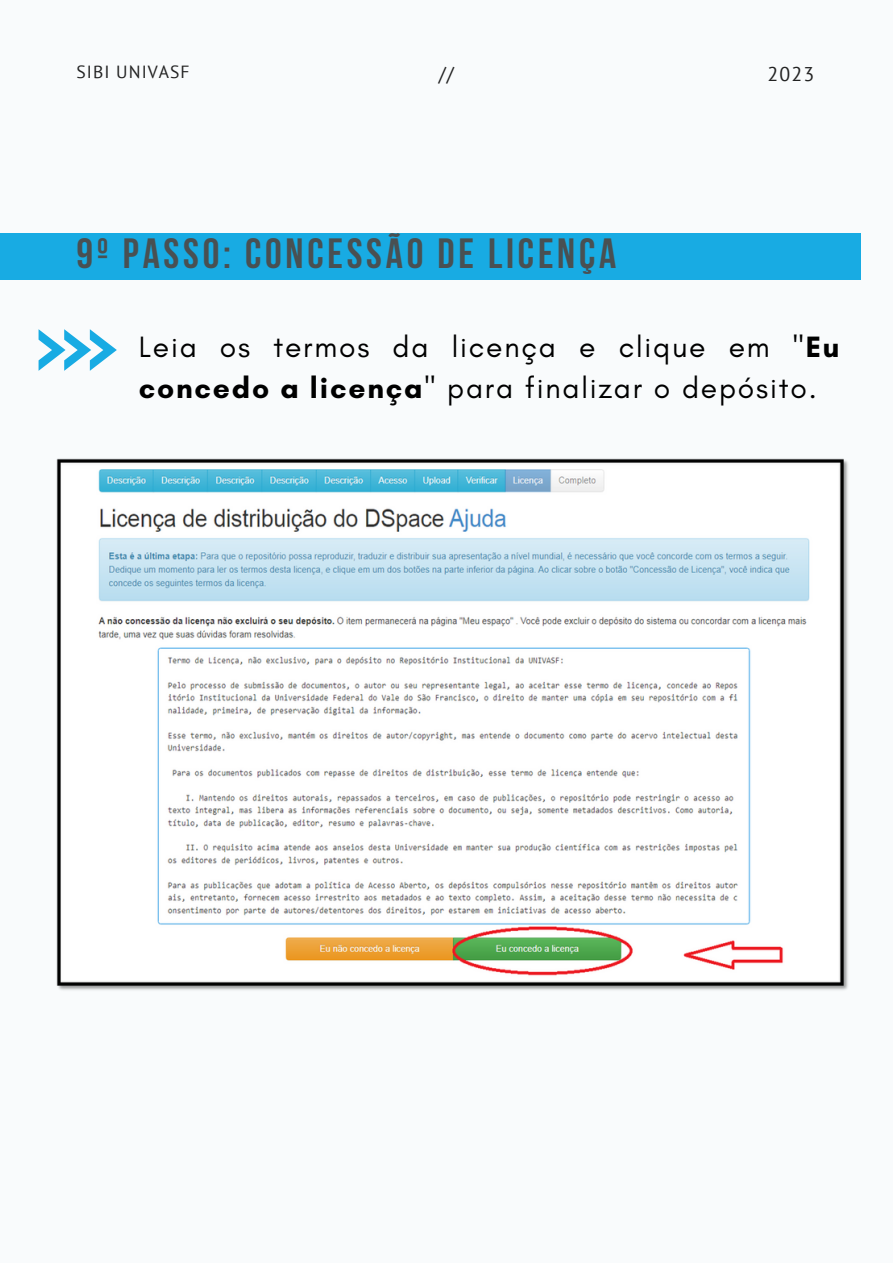
<style>
.page{position:relative;width:893px;height:1264px;background:#fff}
.page>*{position:absolute;margin:0;border:0;box-sizing:border-box;transform-origin:0 0}
.t1{font:700 42.15px "Bebas Neue";letter-spacing:.09em;color:#495052}
.t2{font:30px/41.5px "Glacial Indifference";letter-spacing:.06em;color:#000}
.t3{font:19.8px "PT Sans";color:#222}
.t4{font:17.55px "PT Sans";letter-spacing:.06em;color:#222}
.s1{font-weight:700}
</style>
<div class="page">
<div style="left:0;top:0;width:892px;height:1262px;background:#f9fbfc"></div>
<div style="left:0;top:233px;width:860px;height:46px;background:#18abe3"></div>
<svg style="left:39px;top:329px;width:78px;height:42px"></svg>
<img style="left:56px;top:458px;width:792px;height:532px">
<p class="t4" style="left:76px;top:60px;width:115px">SIBI UNIVASF</p>
<p class="t3" style="left:438px;top:61px;width:17px">//</p>
<p class="t3" style="left:767px;top:61px;width:48px">2023</p>
<p class="t1" style="left:76px;top:236px;width:541px">9º PASSO: CONCESSÃO DE LICENÇA</p>
<p class="t2" style="left:139px;top:325px;width:702px">Leia os termos da licença e clique em "<span class="s1">Eu concedo a licença</span>" para finalizar o depósito.</p>
</div>
